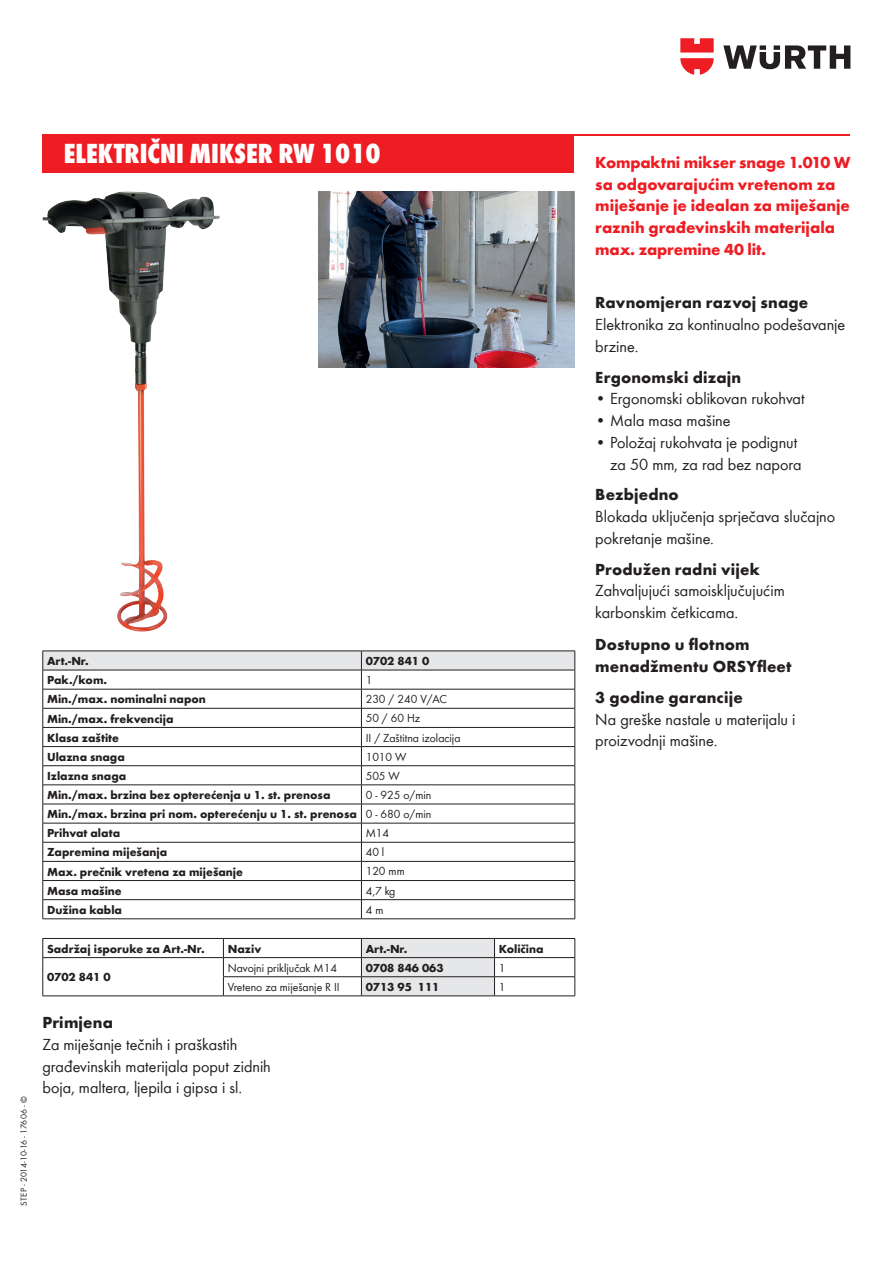
<style>
.page{position:relative;width:893px;height:1263px;background:#fff}
.page>*{position:absolute;margin:0;border:0;box-sizing:border-box;transform-origin:0 0}
.t1{font:800 condensed 28.5px "Wuerth";color:#fff}
.t2{font:16.5px/21.8px "Wuerth";color:#231f20}
.t3{font:700 16.5px/21.8px "Wuerth";color:#ee1d23}
.t4{font:700 16.5px/21.8px "Wuerth";letter-spacing:.01em;color:#231f20}
.t5{font:700 12px/19.2px "Wuerth";color:#231f20;text-align:justify}
.t6{font:12px "Wuerth";color:#231f20}
.t7{font:9px "Wuerth";letter-spacing:-.01em;color:#231f20}
.s1{font-weight:400}
</style>
<div class="page">
<svg style="left:723px;top:45px;width:127px;height:24px"></svg>
<svg style="left:680px;top:38px;width:34px;height:37px"></svg>
<hr style="left:43px;top:134px;width:807px;height:1px;background:#ee1d23">
<div style="left:43px;top:134px;width:531px;height:38px;background:#ee1d23"></div>
<img style="left:43px;top:192px;width:96px;height:438px">
<hr style="left:43px;top:918px;width:318px;height:1px;background:#231f20">
<svg style="left:43px;top:651px;width:533px;height:267px"></svg>
<hr style="left:361px;top:918px;width:214px;height:1px;background:#231f20">
<hr style="left:43px;top:938px;width:180px;height:1px;background:#231f20">
<hr style="left:223px;top:938px;width:138px;height:1px;background:#231f20">
<hr style="left:494px;top:938px;width:81px;height:1px;background:#231f20">
<hr style="left:43px;top:957px;width:180px;height:1px;background:#231f20">
<svg style="left:43px;top:939px;width:1px;height:56px"></svg>
<hr style="left:43px;top:995px;width:180px;height:1px;background:#231f20">
<hr style="left:223px;top:957px;width:138px;height:1px;background:#231f20">
<hr style="left:494px;top:957px;width:81px;height:1px;background:#231f20">
<hr style="left:223px;top:976px;width:138px;height:1px;background:#231f20">
<svg style="left:223px;top:939px;width:1px;height:56px"></svg>
<hr style="left:223px;top:995px;width:138px;height:1px;background:#231f20">
<hr style="left:494px;top:976px;width:81px;height:1px;background:#231f20">
<svg style="left:361px;top:938px;width:134px;height:58px;background:#d7d7d9"></svg>
<svg style="left:575px;top:939px;width:1px;height:56px"></svg>
<hr style="left:494px;top:995px;width:81px;height:1px;background:#231f20">
<img style="left:319px;top:191px;width:255px;height:176px">
<h1 class="t1" style="left:64px;top:133px;width:318px">ELEKTRIČNI MIKSER RW 1010</h1>
<p class="t7" style="left:18px;top:1205px;width:111px;rotate:-90deg">STEP - 2014-10-16 - 17606 - ©</p>
<p class="t5" style="left:47px;top:650px;width:43px">Art.-Nr.</p>
<p class="t5" style="left:366px;top:650px;width:65px">0702 841 0</p>
<p class="t5" style="left:47px;top:670px;width:62px">Pak./kom.</p>
<p class="t6" style="left:366px;top:672px;width:8px">1</p>
<p class="t5" style="left:47px;top:689px;width:160px">Min./max. nominalni napon</p>
<p class="t6" style="left:366px;top:691px;width:83px">230 / 240 V/AC</p>
<p class="t5" style="left:47px;top:708px;width:128px">Min./max. frekvencija</p>
<p class="t6" style="left:366px;top:710px;width:56px">50 / 60 Hz</p>
<p class="t5" style="left:47px;top:727px;width:74px">Klasa zaštite</p>
<p class="t6" style="left:366px;top:729px;width:96px">II / Zaštitna izolacija</p>
<p class="t5" style="left:47px;top:746px;width:79px">Ulazna snaga</p>
<p class="t6" style="left:366px;top:748px;width:42px">1010 W</p>
<p class="t5" style="left:47px;top:765px;width:81px">Izlazna snaga</p>
<p class="t6" style="left:366px;top:768px;width:36px">505 W</p>
<p class="t5" style="left:47px;top:784px;width:285px">Min./max. brzina bez opterećenja u 1. st. prenosa</p>
<p class="t5" style="left:47px;top:784px;width:386px;text-indent:319px"><span class="s1">0 - 925 o/min </span>Min./max. brzina pri nom. opterećenju u 1. st. prenosa <span class="s1">0 - 680 o/min </span>Prihvat alata</p>
<p class="t6" style="left:366px;top:825px;width:25px">M14</p>
<p class="t5" style="left:47px;top:842px;width:122px">Zapremina miješanja</p>
<p class="t6" style="left:366px;top:844px;width:20px">40 l</p>
<p class="t5" style="left:47px;top:861px;width:198px">Max. prečnik vretena za miješanje</p>
<p class="t6" style="left:366px;top:863px;width:41px">120 mm</p>
<p class="t5" style="left:47px;top:880px;width:76px">Masa mašine</p>
<p class="t6" style="left:366px;top:882px;width:31px">4,7 kg</p>
<p class="t5" style="left:47px;top:899px;width:77px">Dužina kabla</p>
<p class="t6" style="left:366px;top:901px;width:19px">4 m</p>
<p class="t5" style="left:47px;top:938px;width:159px">Sadržaj isporuke za Art.-Nr.</p>
<p class="t5" style="left:228px;top:938px;width:35px">Naziv</p>
<p class="t5" style="left:366px;top:938px;width:43px">Art.-Nr.</p>
<p class="t5" style="left:499px;top:938px;width:46px">Količina</p>
<p class="t5" style="left:47px;top:967px;width:65px">0702 841 0</p>
<p class="t6" style="left:228px;top:959px;width:111px">Navojni priključak M14</p>
<p class="t5" style="left:366px;top:957px;width:79px">0708 846 063</p>
<p class="t6" style="left:499px;top:959px;width:8px">1</p>
<p class="t6" style="left:228px;top:979px;width:114px">Vreteno za miješanje R II</p>
<p class="t5" style="left:366px;top:976px;width:75px">0713 95 111</p>
<p class="t6" style="left:499px;top:979px;width:8px">1</p>
<p class="t4" style="left:43px;top:1010px;width:72px">Primjena</p>
<p class="t2" style="left:43px;top:1032px;width:230px">Za miješanje tečnih i praškastih građevinskih materijala poput zidnih boja, maltera, ljepila i gipsa i sl.</p>
<p class="t3" style="left:595px;top:150px;width:257px">Kompaktni mikser snage 1.010 W sa odgovarajućim vretenom za miješanje je idealan za miješanje raznih građevinskih materijala max. zapremine 40 lit.</p>
<p class="t4" style="left:595px;top:291px;width:214px">Ravnomjeran razvoj snage</p>
<p class="t2" style="left:595px;top:313px;width:251px">Elektronika za kontinualno podešavanje brzine.</p>
<p class="t4" style="left:595px;top:365px;width:147px">Ergonomski dizajn</p>
<p class="t2" style="left:595px;top:387px;width:211px">• Ergonomski oblikovan rukohvat</p>
<p class="t2" style="left:595px;top:409px;width:137px">• Mala masa mašine</p>
<p class="t2" style="left:595px;top:431px;width:208px;text-align:right">• Položaj rukohvata je podignut za 50 mm, za rad bez napora</p>
<p class="t4" style="left:595px;top:483px;width:85px">Bezbjedno</p>
<p class="t2" style="left:595px;top:505px;width:241px">Blokada uključenja sprječava slučajno pokretanje mašine.</p>
<p class="t4" style="left:595px;top:557px;width:166px">Produžen radni vijek</p>
<p class="t2" style="left:595px;top:579px;width:191px">Zahvaljujući samoisključujućim karbonskim četkicama.</p>
<p class="t4" style="left:595px;top:632px;width:198px">Dostupno u flotnom menadžmentu ORSYfleet</p>
<p class="t4" style="left:595px;top:685px;width:149px">3 godine garancije</p>
<p class="t2" style="left:595px;top:707px;width:202px">Na greške nastale u materijalu i proizvodnji mašine.</p>
</div>
